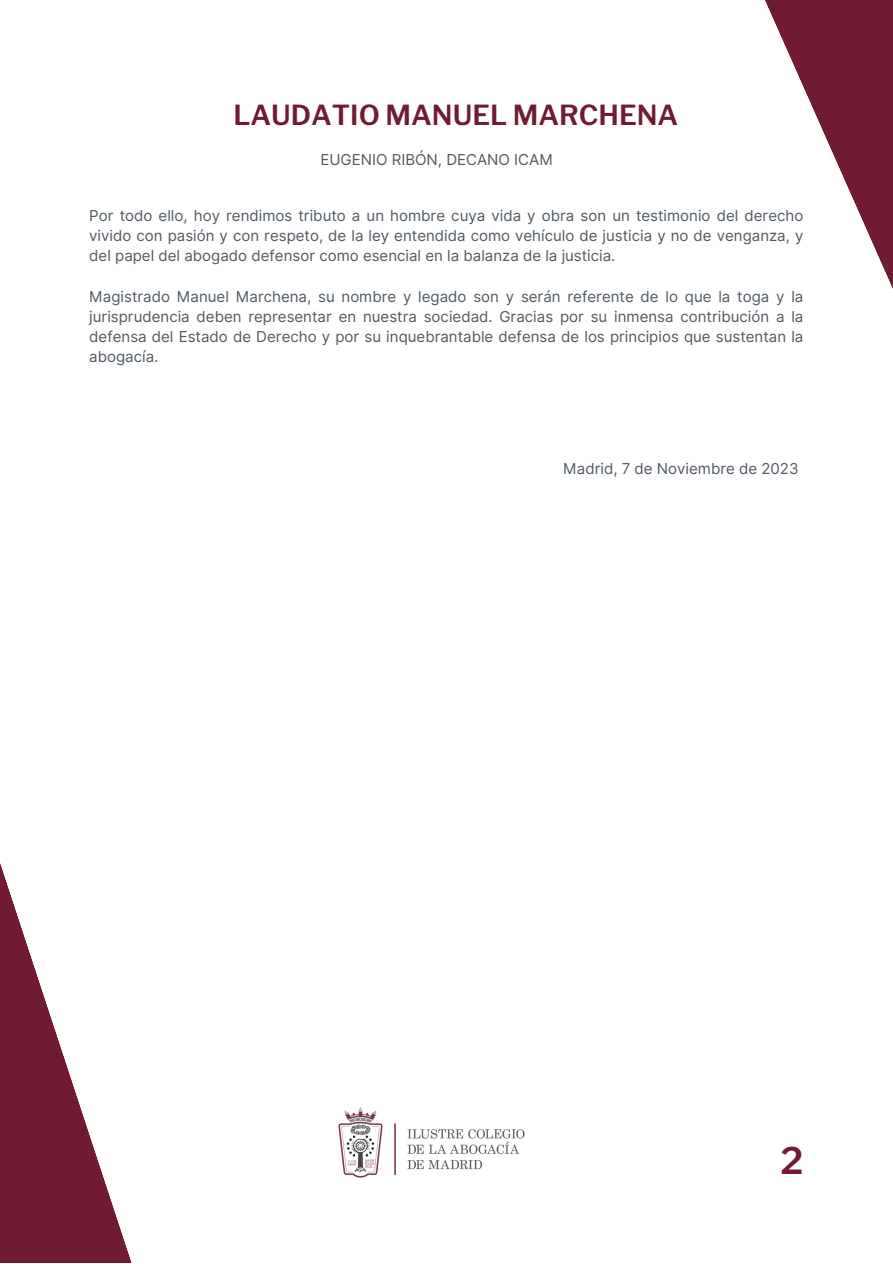
<style>
.page{position:relative;width:893px;height:1264px;background:#fff}
.page>*{position:absolute;margin:0;border:0;box-sizing:border-box;transform-origin:0 0}
.t1{font:600 36.45px "Libre Franklin";color:#701b31}
.t2{font:600 27.45px "Libre Franklin";color:#701b31}
.t3{font:15px/20.2px "Inter";color:#4f5a64;text-align:justify}
</style>
<div class="page">
<img style="left:338px;top:1107px;width:187px;height:71px">
<svg style="left:0;top:863px;width:131px;height:399px"></svg>
<svg style="left:765px;top:0;width:127px;height:287px"></svg>
<p class="t2" style="left:233px;top:99px;width:446px">LAUDATIO MANUEL MARCHENA</p>
<p class="t3" style="left:320px;top:149px;width:234px">EUGENIO RIBÓN, DECANO ICAM</p>
<p class="t3" style="left:89px;top:205px;width:715px">Por todo ello, hoy rendimos tributo a un hombre cuya vida y obra son un testimonio del derecho vivido con pasión y con respeto, de la ley entendida como vehículo de justicia y no de venganza, y del papel del abogado defensor como esencial en la balanza de la justicia.</p>
<p class="t3" style="left:89px;top:286px;width:715px">Magistrado Manuel Marchena, su nombre y legado son y serán referente de lo que la toga y la jurisprudencia deben representar en nuestra sociedad. Gracias por su inmensa contribución a la defensa del Estado de Derecho y por su inquebrantable defensa de los principios que sustentan la abogacía.</p>
<p class="t3" style="left:563px;top:458px;width:237px">Madrid, 7 de Noviembre de 2023</p>
<p class="t1" style="left:780px;top:1138px;width:24px">2</p>
</div>
